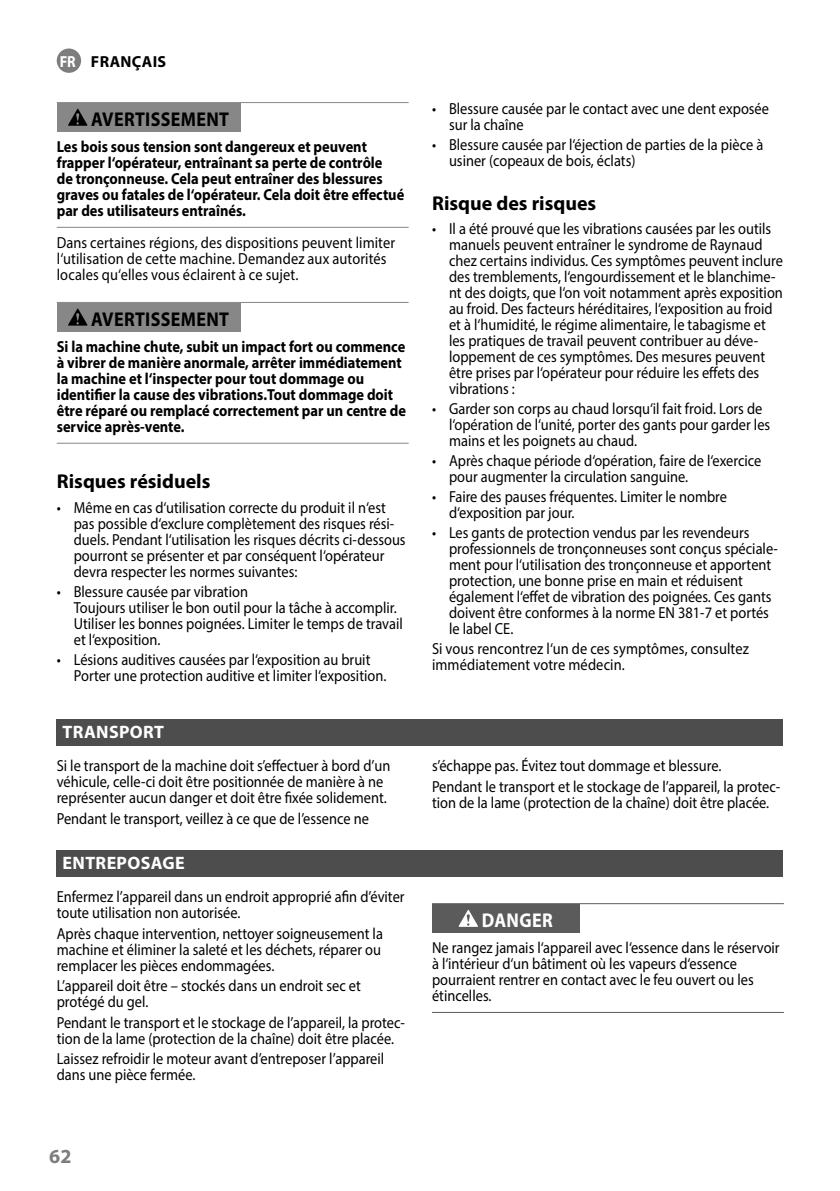
<style>
.page{position:relative;width:840px;height:1191px;background:#fff}
.page>*{position:absolute;margin:0;border:0;box-sizing:border-box;transform-origin:0 0}
.t1{font:700 20px "Myriad Pro";color:#000}
.t2{font:700 20px "Myriad Pro";letter-spacing:.02em;color:#000;scale:.9 1}
.t3{font:700 20px "Myriad Pro";letter-spacing:.02em;color:#fff;scale:.9 1}
.t4{font:700 20px "Myriad Pro";color:#7d7d7d}
.t5{font:700 18px "Myriad Pro";letter-spacing:.02em;color:#fff}
.t6{font:16px/16px "Myriad Pro";color:#000;scale:.9 1}
.t7{font:700 16px/16px "Myriad Pro";color:#000;scale:.9 1}
.t8{font:700 16px "Myriad Pro";letter-spacing:.02em;color:#000}
.s1{color:#fff}
</style>
<div class="page">
<div style="left:57px;top:49px;width:24px;height:24px;background:#7d7d7d;border-radius:50%"></div>
<hr style="left:57px;top:102px;width:351px;height:1px;background:#878787">
<hr style="left:57px;top:227px;width:351px;height:1px;background:#878787">
<div style="left:57px;top:103px;width:183px;height:28px;background:#878787"></div>
<svg style="left:68px;top:109px;width:19px;height:17px"></svg>
<hr style="left:57px;top:302px;width:351px;height:1px;background:#878787">
<hr style="left:57px;top:443px;width:351px;height:1px;background:#878787">
<div style="left:57px;top:303px;width:183px;height:28px;background:#878787"></div>
<svg style="left:68px;top:309px;width:19px;height:17px"></svg>
<div style="left:57px;top:719px;width:725px;height:26px;background:#4d4d4d"></div>
<div style="left:57px;top:850px;width:725px;height:26px;background:#4d4d4d"></div>
<hr style="left:432px;top:903px;width:351px;height:1px;background:#5b5b5b">
<hr style="left:432px;top:1012px;width:351px;height:1px;background:#5b5b5b">
<div style="left:432px;top:904px;width:147px;height:28px;background:#5b5b5b"></div>
<svg style="left:458px;top:910px;width:20px;height:17px"></svg>
<p class="t8" style="left:60px;top:51px;width:108px"><span class="s1">FR</span> FRANÇAIS</p>
<p class="t2" style="left:91px;top:106px;width:155px">AVERTISSEMENT</p>
<p class="t7" style="left:57px;top:138px;width:387px">Les bois sous tension sont dangereux et peuvent frapper l‘opérateur, entraînant sa perte de contrôle<br>de tronçonneuse. Cela peut entraîner des blessures graves ou fatales de l‘opérateur. Cela doit être effectué par des utilisateurs entraînés.</p>
<p class="t6" style="left:57px;top:235px;width:377px">Dans certaines régions, des dispositions peuvent limiter l‘utilisation de cette machine. Demandez aux autorités locales qu‘elles vous éclairent à ce sujet.</p>
<p class="t2" style="left:91px;top:306px;width:155px">AVERTISSEMENT</p>
<p class="t7" style="left:57px;top:338px;width:389px">Si la machine chute, subit un impact fort ou commence à vibrer de manière anormale, arrêter immédiatement la machine et l‘inspecter pour tout dommage ou identifier la cause des vibrations.Tout dommage doit être réparé ou remplacé correctement par un centre de service après-vente.</p>
<p class="t1" style="left:57px;top:468px;width:155px">Risques résiduels</p>
<p class="t6" style="left:74px;top:499px;width:370px;text-indent:-17px">• Même en cas d‘utilisation correcte du produit il n‘est pas possible d‘exclure complètement des risques rési&shy;duels. Pendant l‘utilisation les risques décrits ci-dessous pourront se présenter et par conséquent l‘opérateur devra respecter les normes suivantes:</p>
<p class="t6" style="left:74px;top:583px;width:367px;text-indent:-17px">• Blessure causée par vibration<br>Toujours utiliser le bon outil pour la tâche à accomplir.<br>Utiliser les bonnes poignées. Limiter le temps de travail et l‘exposition.</p>
<p class="t6" style="left:74px;top:651px;width:348px;text-indent:-17px">• Lésions auditives causées par l‘exposition au bruit<br>Porter une protection auditive et limiter l‘exposition.</p>
<p class="t5" style="left:63px;top:720px;width:103px">TRANSPORT</p>
<p class="t6" style="left:57px;top:757px;width:372px">Si le transport de la machine doit s’effectuer à bord d’un véhicule, celle-ci doit être positionnée de manière à ne représenter aucun danger et doit être fixée solidement.</p>
<p class="t6" style="left:57px;top:810px;width:348px">Pendant le transport, veillez à ce que de l’essence ne</p>
<p class="t5" style="left:63px;top:851px;width:124px">ENTREPOSAGE</p>
<p class="t6" style="left:57px;top:888px;width:388px">Enfermez l’appareil dans un endroit approprié afin d’éviter toute utilisation non autorisée.</p>
<p class="t6" style="left:57px;top:925px;width:364px;text-align:justify">Après chaque intervention, nettoyer soigneusement la machine et éliminer la saleté et les déchets, réparer ou remplacer les pièces endommagées.</p>
<p class="t6" style="left:57px;top:977px;width:339px">L’appareil doit être – stockés dans un endroit sec et protégé du gel.</p>
<p class="t6" style="left:57px;top:1014px;width:388px">Pendant le transport et le stockage de l’appareil, la protec&shy;tion de la lame (protection de la chaîne) doit être placée.</p>
<p class="t6" style="left:57px;top:1050px;width:365px">Laissez refroidir le moteur avant d’entreposer l’appareil dans une pièce fermée.</p>
<p class="t4" style="left:49px;top:1142px;width:24px">62</p>
<p class="t6" style="left:449px;top:100px;width:357px;text-indent:-17px">• Blessure causée par le contact avec une dent exposée sur la chaîne</p>
<p class="t6" style="left:449px;top:136px;width:350px;text-indent:-17px">• Blessure causée par l‘éjection de parties de la pièce à usiner (copeaux de bois, éclats)</p>
<p class="t1" style="left:432px;top:190px;width:166px">Risque des risques</p>
<p class="t6" style="left:449px;top:221px;width:372px;text-indent:-17px">• Il a été prouvé que les vibrations causées par les outils manuels peuvent entraîner le syndrome de Raynaud chez certains individus. Ces symptômes peuvent inclure des tremblements, l‘engourdissement et le blanchime&shy;nt des doigts, que l‘on voit notamment après exposition au froid. Des facteurs héréditaires, l‘exposition au froid et à l‘humidité, le régime alimentaire, le tabagisme et les pratiques de travail peuvent contribuer au déve&shy;loppement de ces symptômes. Des mesures peuvent être prises par l‘opérateur pour réduire les effets des vibrations :</p>
<p class="t6" style="left:449px;top:401px;width:358px;text-indent:-17px">• Garder son corps au chaud lorsqu‘il fait froid. Lors de l‘opération de l‘unité, porter des gants pour garder les mains et les poignets au chaud.</p>
<p class="t6" style="left:449px;top:453px;width:348px;text-indent:-17px">• Après chaque période d‘opération, faire de l‘exercice pour augmenter la circulation sanguine.</p>
<p class="t6" style="left:449px;top:489px;width:310px;text-indent:-17px">• Faire des pauses fréquentes. Limiter le nombre d‘exposition par jour.</p>
<p class="t6" style="left:449px;top:525px;width:367px;text-indent:-17px">• Les gants de protection vendus par les revendeurs professionnels de tronçonneuses sont conçus spéciale&shy;ment pour l‘utilisation des tronçonneuse et apportent protection, une bonne prise en main et réduisent également l‘effet de vibration des poignées. Ces gants doivent être conformes à la norme EN 381-7 et portés le label CE.</p>
<p class="t6" style="left:432px;top:641px;width:353px">Si vous rencontrez l‘un de ces symptômes, consultez immédiatement votre médecin.</p>
<p class="t6" style="left:432px;top:755px;width:388px;line-height:20.6px">s’échappe pas. Évitez tout dommage et blessure.<br>Pendant le transport et le stockage de l’appareil, la protec-</p>
<p class="t6" style="left:432px;top:794px;width:376px">tion de la lame (protection de la chaîne) doit être placée.</p>
<p class="t3" style="left:481px;top:907px;width:80px">DANGER</p>
<p class="t6" style="left:432px;top:939px;width:387px">Ne rangez jamais l‘appareil avec l‘essence dans le réservoir à l‘intérieur d‘un bâtiment où les vapeurs d‘essence pourraient rentrer en contact avec le feu ouvert ou les étincelles.</p>
</div>
